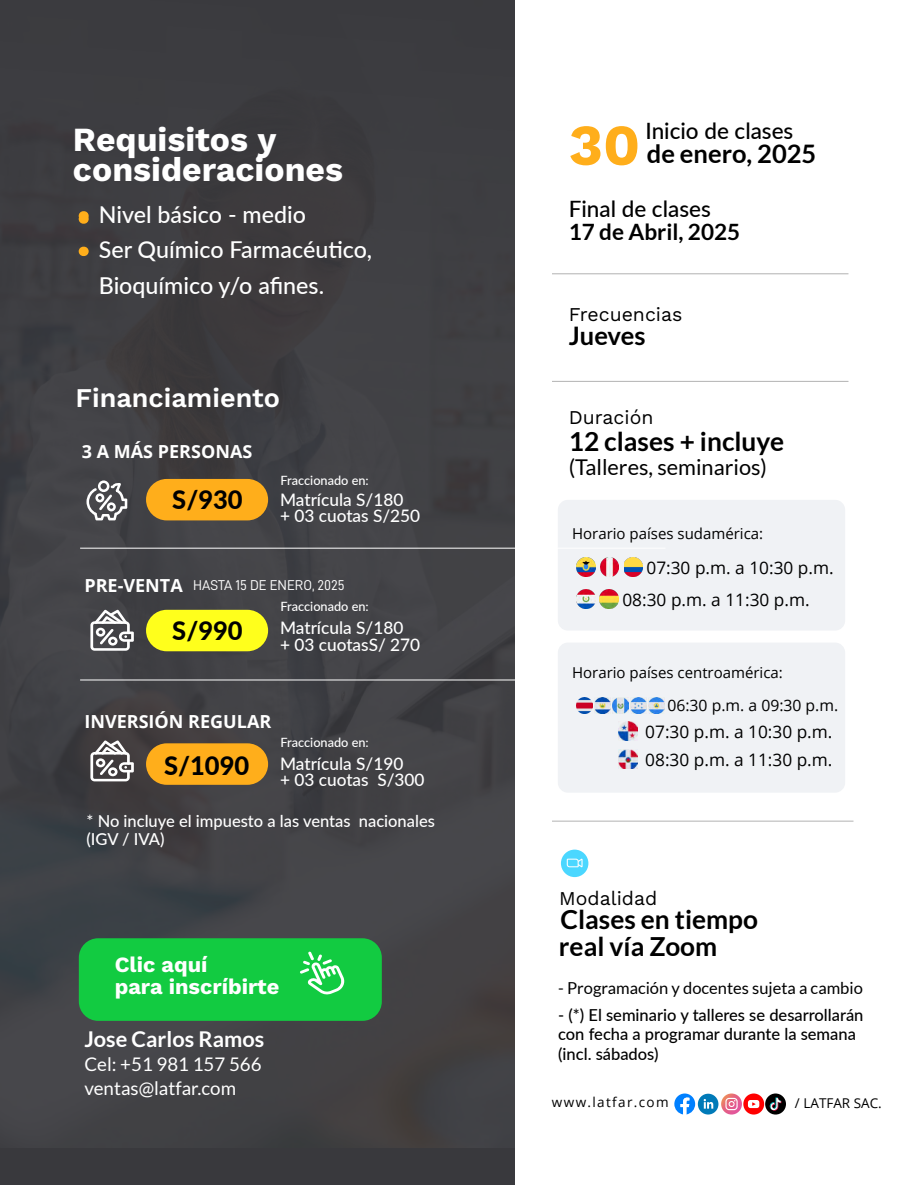
<style>
.page{position:relative;width:903px;height:1185px;background:#fff}
.page>*{position:absolute;margin:0;border:0;box-sizing:border-box;transform-origin:0 0}
.t1{font:700 57.75px "Work Sans";color:#ffae1b}
.t2{font:700 33.75px/30.8px "Work Sans";color:#fff}
.t3{font:600 27px "Work Sans";color:#fff}
.t4{font:700 26.25px/27px "Lato";color:#000}
.t5{font:700 25.5px "Lato";color:#000}
.t6{font:800 25.5px "Lato";color:#000}
.t7{font:500 23.25px/35.2px "Lato";color:#fff}
.t8{font:500 22.5px "Lato";color:#000}
.t9{font:700 22.5px "Lato";color:#000}
.t10{font:700 21.75px/21.8px "Work Sans";color:#fff}
.t11{font:21.75px "Lato";color:#000}
.t12{font:700 21.75px "Lato";color:#fff}
.t13{font:19.5px "Work Sans";color:#000}
.t14{font:18.75px/24px "Lato";color:#fff}
.t15{font:700 18px "Open Sans";color:#fff}
.t16{font:500 17.25px/16.5px "Lato";color:#fff}
.t17{font:17.25px "Open Sans";color:#000}
.t18{font:500 16.5px/19.5px "Lato";color:#000}
.t19{font:500 16.5px/18px "Lato";color:#fff}
.t20{font:16.5px "Lato";color:#000}
.t21{font:15.75px "Open Sans";color:#000}
.t22{font:15px "Open Sans";color:#000}
.t23{font:14.25px "D DIN";color:#fff}
.t24{font:13.5px "Open Sans";letter-spacing:.1em;color:#000}
.t25{font:13.5px "Open Sans";color:#000}
.t26{font:500 12.75px "Lato";color:#fff}
</style>
<div class="page">
<div style="left:0;top:0;width:514px;height:1184px;background:#39393d"></div>
<img style="left:0;top:212px;width:514px;height:934px">
<svg style="left:79px;top:214px;width:10px;height:10px"></svg>
<div style="left:79px;top:247px;width:10px;height:9px;background:#ffae1b;border-radius:5px"></div>
<div style="left:79px;top:211px;width:10px;height:9px;background:#ffae1b;border-radius:5px"></div>
<hr style="left:552px;top:273px;width:296px;height:1px;background:#000">
<div style="left:561px;top:849px;width:27px;height:28px;background:#4bd7ff;border-radius:50%"></div>
<svg style="left:567px;top:858px;width:16px;height:9px"></svg>
<svg style="left:698px;top:1093px;width:20px;height:21px"></svg>
<svg style="left:704px;top:1098px;width:9px;height:10px"></svg>
<svg style="left:743px;top:1093px;width:21px;height:21px"></svg>
<svg style="left:748px;top:1099px;width:11px;height:8px"></svg>
<div style="left:765px;top:1093px;width:21px;height:21px;background:#000;border-radius:50%"></div>
<svg style="left:770px;top:1097px;width:11px;height:13px"></svg>
<svg style="left:721px;top:1093px;width:21px;height:21px"></svg>
<svg style="left:725px;top:1097px;width:13px;height:12px"></svg>
<svg style="left:674px;top:1093px;width:21px;height:21px"></svg>
<hr style="left:552px;top:381px;width:296px;height:1px;background:#000">
<hr style="left:552px;top:820px;width:302px;height:1px;background:#000">
<div style="left:79px;top:938px;width:303px;height:82px;background:#12cb41;border-radius:19px"></div>
<svg style="left:300px;top:951px;width:45px;height:43px"></svg>
<div style="left:558px;top:500px;width:287px;height:130px;background:#f0f2f5;border-radius:10px"></div>
<div style="left:558px;top:642px;width:287px;height:150px;background:#f0f2f5;border-radius:10px"></div>
<img style="left:576px;top:589px;width:19px;height:19px">
<img style="left:600px;top:589px;width:19px;height:19px">
<img style="left:576px;top:557px;width:19px;height:19px">
<img style="left:600px;top:557px;width:19px;height:19px">
<img style="left:624px;top:557px;width:18px;height:19px">
<img style="left:576px;top:697px;width:53px;height:16px">
<img style="left:631px;top:697px;width:34px;height:16px">
<img style="left:618px;top:721px;width:19px;height:19px">
<img style="left:618px;top:750px;width:19px;height:18px">
<svg style="left:86px;top:480px;width:41px;height:40px"></svg>
<svg style="left:90px;top:609px;width:44px;height:41px"></svg>
<svg style="left:90px;top:740px;width:44px;height:41px"></svg>
<hr style="left:80px;top:547px;width:585px;height:1px;background:#fff">
<hr style="left:80px;top:679px;width:443px;height:1px;background:#fff">
<div style="left:146px;top:609px;width:122px;height:42px;background:#ffff1c;border-radius:21px"></div>
<div style="left:146px;top:479px;width:122px;height:41px;background:#ffae1b;border-radius:21px"></div>
<div style="left:146px;top:743px;width:122px;height:41px;background:#ffae1b;border-radius:21px"></div>
<h2 class="t2" style="left:73px;top:122px;width:272px">Requisitos y consideraciones</h2>
<h3 class="t8" style="left:645px;top:114px;width:149px">Inicio de clases</h3>
<h3 class="t8" style="left:569px;top:192px;width:144px">Final de clases</h3>
<h3 class="t9" style="left:569px;top:219px;width:173px">17 de Abril, 2025</h3>
<h1 class="t1" style="left:569px;top:101px;width:73px">30</h1>
<h3 class="t5" style="left:647px;top:139px;width:171px">de enero, 2025</h3>
<h3 class="t7" style="left:99px;top:196px;width:275px">Nivel básico - medio<br>Ser Químico Farmacéutico,<br>Bioquímico y/o afines.</h3>
<p class="t13" style="left:569px;top:300px;width:115px">Frecuencias</p>
<h3 class="t3" style="left:76px;top:377px;width:206px">Financiamiento</h3>
<p class="t15" style="left:82px;top:439px;width:172px">3 A MÁS PERSONAS</p>
<h3 class="t6" style="left:172px;top:481px;width:72px">S/930</h3>
<p class="t26" style="left:281px;top:471px;width:90px">Fraccionado en:</p>
<p class="t16" style="left:280px;top:490px;width:142px">Matrícula S/180<br>+ 03 cuotas S/250</p>
<p class="t15" style="left:84px;top:572px;width:100px">PRE-VENTA</p>
<p class="t23" style="left:193px;top:577px;width:153px">HASTA 15 DE ENERO, 2025</p>
<p class="t26" style="left:281px;top:597px;width:90px">Fraccionado en:</p>
<h3 class="t6" style="left:172px;top:612px;width:72px">S/990</h3>
<p class="t16" style="left:280px;top:618px;width:142px">Matrícula S/180<br>+ 03 cuotasS/ 270</p>
<p class="t15" style="left:84px;top:708px;width:188px">INVERSIÓN REGULAR</p>
<h3 class="t6" style="left:164px;top:747px;width:87px">S/1090</h3>
<p class="t26" style="left:281px;top:733px;width:90px">Fraccionado en:</p>
<p class="t16" style="left:280px;top:754px;width:146px">Matrícula S/190<br>+ 03 cuotas S/300</p>
<p class="t19" style="left:86px;top:811px;width:350px">* No incluye el impuesto a las ventas nacionales (IGV / IVA)</p>
<h3 class="t10" style="left:115px;top:952px;width:166px">Clic aquí<br>para inscríbirte</h3>
<h3 class="t12" style="left:84px;top:1026px;width:181px">Jose Carlos Ramos</h3>
<p class="t14" style="left:84px;top:1052px;width:179px">Cel: +51 981 157 566 ventas@latfar.com</p>
<h3 class="t5" style="left:569px;top:321px;width:78px">Jueves</h3>
<p class="t13" style="left:569px;top:402px;width:86px">Duración</p>
<h3 class="t4" style="left:569px;top:428px;width:217px">12 clases + incluye</h3>
<h3 class="t11" style="left:569px;top:455px;width:200px">(Talleres, seminarios)</h3>
<p class="t22" style="left:572px;top:523px;width:193px">Horario países sudamérica:</p>
<p class="t17" style="left:646px;top:556px;width:189px">07:30 p.m. a 10:30 p.m.</p>
<p class="t17" style="left:622px;top:588px;width:189px">08:30 p.m. a 11:30 p.m.</p>
<p class="t22" style="left:572px;top:661px;width:212px">Horario países centroamérica:</p>
<p class="t21" style="left:667px;top:695px;width:172px">06:30 p.m. a 09:30 p.m.</p>
<p class="t17" style="left:645px;top:720px;width:189px">07:30 p.m. a 10:30 p.m.</p>
<p class="t17" style="left:645px;top:748px;width:189px">08:30 p.m. a 11:30 p.m.</p>
<p class="t13" style="left:559px;top:883px;width:100px">Modalidad</p>
<h3 class="t4" style="left:559px;top:905px;width:201px">Clases en tiempo real vía Zoom</h3>
<p class="t20" style="left:558px;top:978px;width:306px">- Programación y docentes sujeta a cambio</p>
<p class="t18" style="left:558px;top:1004px;width:307px">- (*) El seminario y talleres se desarrollarán con fecha a programar durante la semana (incl. sábados)</p>
<p class="t24" style="left:552px;top:1092px;width:118px">www.latfar.com</p>
<p class="t25" style="left:795px;top:1094px;width:88px">/ LATFAR SAC.</p>
</div>
